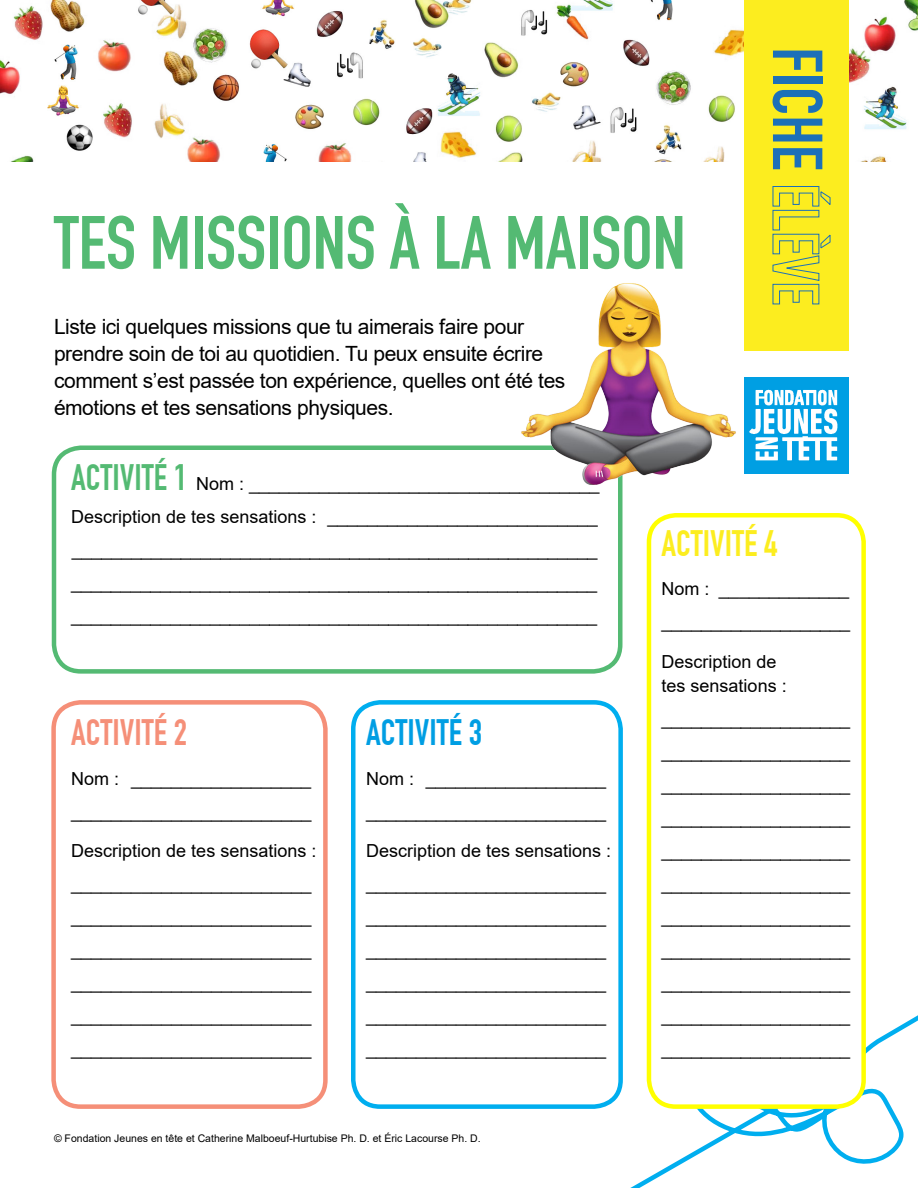
<style>
.page{position:relative;width:918px;height:1188px;background:#fff}
.page>*{position:absolute;margin:0;border:0;box-sizing:border-box;transform-origin:0 0}
.t1{font:700 74.1px "DIN Condensed";color:#54ba73}
.t2{font:700 69.3px "DIN Condensed";color:#1c70b8}
.t3{font:700 36px "DIN Condensed";color:#f58f78}
.t4{font:700 36px "DIN Condensed";color:#009ee3}
.t5{font:700 36px "DIN Condensed";color:#fced1f}
.t6{font:21px/27px "Arial";letter-spacing:-.02em;color:#000}
.t7{font:18px/33px "Arial";color:#000}
.t8{font:10.5px "Arial";color:#000}
.s1{font-family:"DIN Condensed";font-weight:700;font-size:36px;color:#54ba73}
</style>
<div class="page">
<img style="left:0;top:0;width:918px;height:162px">
<svg style="left:607px;top:957px;width:311px;height:231px"></svg>
<div style="left:649px;top:515px;width:215px;height:592px;background:#fff;border-radius:27px"></div>
<div style="left:647px;top:513px;width:219px;height:596px;border:4px solid #ff0;border-radius:27px"></div>
<div style="left:52px;top:446px;width:570px;height:228px;border:4px solid #54ba73;border-radius:27px"></div>
<div style="left:353px;top:702px;width:268px;height:405px;background:#fff;border-radius:27px"></div>
<div style="left:351px;top:700px;width:272px;height:409px;border:4px solid #00aeef;border-radius:27px"></div>
<div style="left:51px;top:700px;width:277px;height:409px;border:4px solid #f58f78;border-radius:27px"></div>
<img style="left:744px;top:377px;width:105px;height:96px">
<div style="left:744px;top:0;width:105px;height:351px;background:#fced1f"></div>
<img style="left:510px;top:283px;width:226px;height:225px">
<p class="t1" style="left:54px;top:199px;width:633px">TES MISSIONS À LA MAISON</p>
<p class="t2" style="left:838px;top:47px;width:125px;rotate:90deg">FICHE</p>
<p class="t6" style="left:54px;top:313px;width:513px">Liste ici quelques missions que tu aimerais faire pour prendre soin de toi au quotidien. Tu peux ensuite écrire comment s’est passée ton expérience, quelles ont été tes émotions et tes sensations physiques.</p>
<p class="t7" style="left:71px;top:467px;width:530px"><span class="s1">ACTIVITÉ 1</span> Nom : ___________________________________</p>
<p class="t7" style="left:71px;top:500px;width:528px;text-align:justify">Description de tes sensations : ___________________________ _____________________________________________________ _____________________________________________________ _____________________________________________________</p>
<p class="t3" style="left:71px;top:711px;width:117px">ACTIVITÉ 2</p>
<p class="t7" style="left:71px;top:762px;width:242px">Nom : __________________ ________________________</p>
<p class="t7" style="left:71px;top:834px;width:247px">Description de tes sensations : ________________________ ________________________ ________________________ ________________________ ________________________ ________________________</p>
<p class="t4" style="left:366px;top:711px;width:117px">ACTIVITÉ 3</p>
<p class="t7" style="left:366px;top:762px;width:242px">Nom : __________________ ________________________</p>
<p class="t7" style="left:366px;top:834px;width:247px">Description de tes sensations : ________________________ ________________________ ________________________ ________________________ ________________________ ________________________</p>
<p class="t8" style="left:54px;top:1131px;width:428px">© Fondation Jeunes en tête et Catherine Malboeuf-Hurtubise Ph. D. et Éric Lacourse Ph. D.</p>
<p class="t5" style="left:662px;top:522px;width:117px">ACTIVITÉ 4</p>
<p class="t7" style="left:662px;top:572px;width:190px">Nom : _____________ ___________________</p>
<p class="t7" style="left:662px;top:650px;width:127px;line-height:24px">Description de tes sensations :</p>
<p class="t7" style="left:662px;top:702px;width:190px;text-align:justify">___________________ ___________________ ___________________ ___________________ ___________________ ___________________ ___________________ ___________________ ___________________ ___________________ ___________________</p>
</div>
